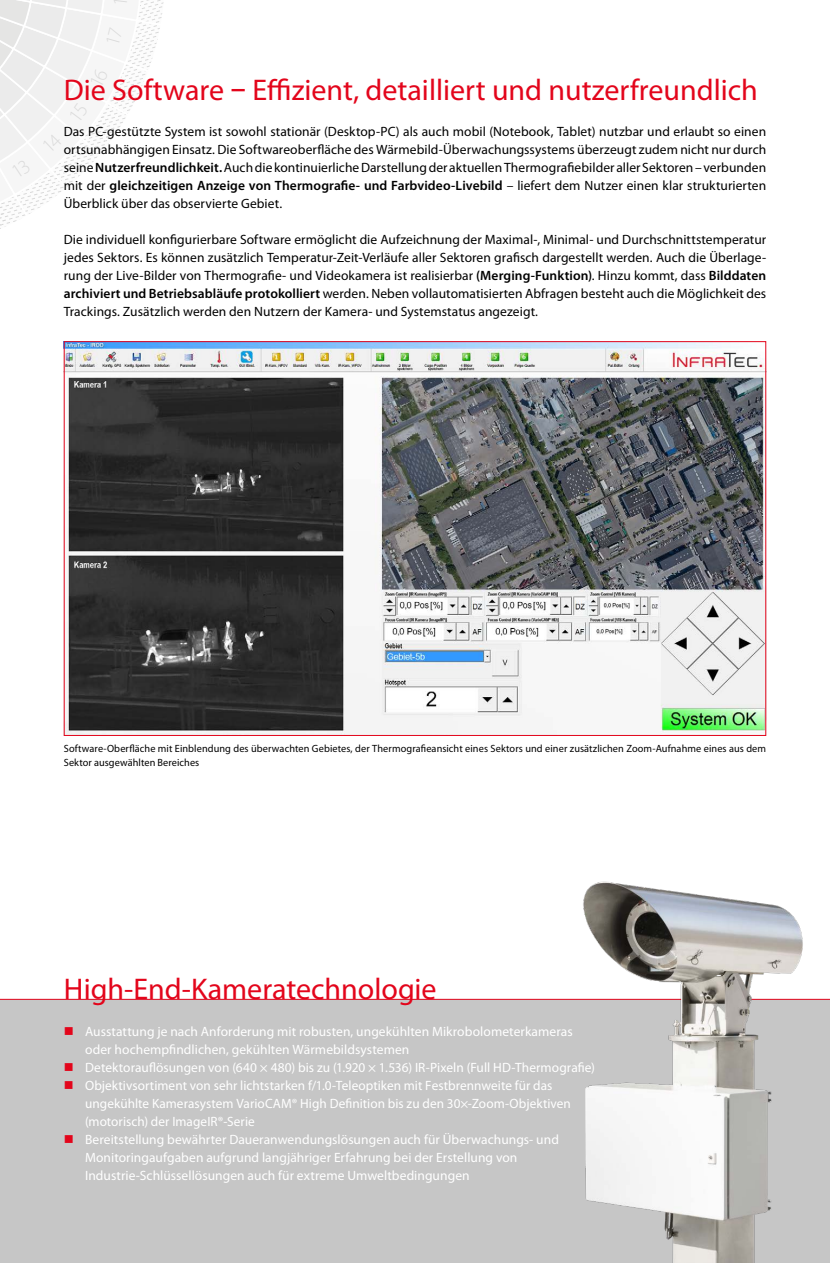
<style>
.page{position:relative;width:830px;height:1263px;background:#fff}
.page>*{position:absolute;margin:0;border:0;box-sizing:border-box;transform-origin:0 0}
.t1{font:30px "Myriad Pro";color:#e3051b}
.t2{font:13.5px/18px "Myriad Pro";letter-spacing:.005em;color:#000;text-align:justify}
.t3{font:13.5px/18px "Myriad Pro";letter-spacing:.005em;color:#fff}
.t4{font:10.5px/13.5px "Myriad Pro";letter-spacing:.01em;color:#000}
.s1{font-weight:600}
</style>
<div class="page">
<div style="left:0;top:999px;width:829px;height:264px;background:#c6c6c6"></div>
<hr style="left:0;top:999px;width:829px;height:1px;background:#e3051b">
<img style="left:547px;top:881px;width:280px;height:382px">
<img style="left:66px;top:343px;width:697px;height:391px">
<svg style="left:0;top:0;width:164px;height:229px"></svg>
<h1 class="t1" style="left:64px;top:71px;width:695px">Die Software <span class="s1">–</span> Effizient, detailliert und nutzerfreundlich</h1>
<p class="t2" style="left:64px;top:122px;width:703px">Das PC-gestützte System ist sowohl stationär (Desktop-PC) als auch mobil (Notebook, Tablet) nutzbar und erlaubt so einen ortsunabhängigen Einsatz. Die Softwareoberfläche des Wärmebild-Überwachungssystems überzeugt zudem nicht nur durch seine <span class="s1">Nutzerfreundlichkeit.</span> Auch die kontinuierliche Darstellung der aktuellen Thermografiebilder aller Sektoren – verbunden mit der <span class="s1">gleichzeitigen Anzeige von Thermografie- und Farbvideo-Livebild</span> – liefert dem Nutzer einen klar strukturierten Überblick über das observierte Gebiet.</p>
<p class="t2" style="left:64px;top:230px;width:703px">Die individuell konfigurierbare Software ermöglicht die Aufzeichnung der Maximal-, Minimal- und Durchschnittstemperatur jedes Sektors. Es können zusätzlich Temperatur-Zeit-Verläufe aller Sektoren grafisch dargestellt werden. Auch die Überlage&shy;rung der Live-Bilder von Thermografie- und Videokamera ist realisierbar <span class="s1">(Merging-Funktion)</span>. Hinzu kommt, dass <span class="s1">Bilddaten archiviert und Betriebsabläufe protokolliert</span> werden. Neben vollautomatisierten Abfragen besteht auch die Möglichkeit des Trackings. Zusätzlich werden den Nutzern der Kamera- und Systemstatus angezeigt.</p>
<p class="t4" style="left:64px;top:742px;width:703px">Software-Oberfläche mit Einblendung des überwachten Gebietes, der Thermografieansicht eines Sektors und einer zusätzlichen Zoom-Aufnahme eines aus dem<br>Sektor ausgewählten Bereiches</p>
<h1 class="t1" style="left:64px;top:971px;width:374px">High-End-Kameratechnologie</h1>
<p class="t3" style="left:85px;top:1022px;width:511px">Ausstattung je nach Anforderung mit robusten, ungekühlten Mikrobolometerkameras oder hochempfindlichen, gekühlten Wärmebildsystemen<br>Detektorauflösungen von (640 × 480) bis zu (1.920 × 1.536) IR-Pixeln (Full HD-Thermografie)<br>Objektivsortiment von sehr lichtstarken f/1.0-Teleoptiken mit Festbrennweite für das ungekühlte Kamerasystem VarioCAM® High Definition bis zu den 30×-Zoom-Objektiven (motorisch) der ImageIR®-Serie<br>Bereitstellung bewährter Daueranwendungslösungen auch für Überwachungs- und Monitoringaufgaben aufgrund langjähriger Erfahrung bei der Erstellung von Industrie-Schlüssellösungen auch für extreme Umweltbedingungen</p>
</div>
